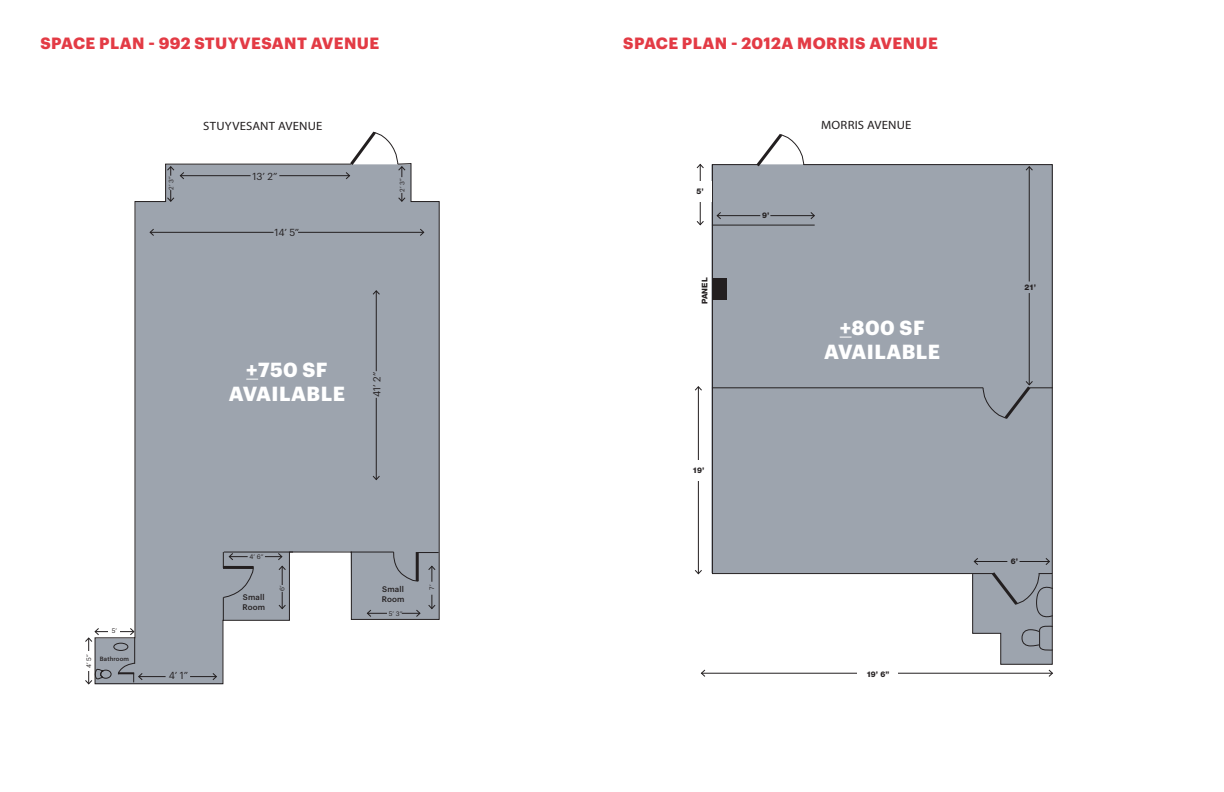
<style>
.page{position:relative;width:1224px;height:792px;background:#fff}
.page>*{position:absolute;margin:0;border:0;box-sizing:border-box;transform-origin:0 0}
.t1{font:700 20px "Graphik";letter-spacing:.025em;color:#fff}
.t2{font:700 16px "Graphik";letter-spacing:.025em;color:#e33b45}
.SF_for_floor_plans{font:12px "Myriad Pro";letter-spacing:.015em;color:#231f20;scale:1.06 1}
.SF_for_floor_plans-2{font:10px "Graphik";color:#231f20}
.t3{font:500 8px "Graphik";letter-spacing:.02em;color:#231f20}
.SF_for_floor_plans-3{font:800 7.8px "Helvetica Neue LT Std";letter-spacing:-.03em;color:#231f20}
.SF_for_floor_plans-4{font:6.4px "Graphik";color:#231f20}
.t4{font:500 6px "Graphik";letter-spacing:.02em;color:#231f20}
</style>
<div class="page">
<div style="left:711px;top:164px;width:92px;height:411px;background:#9da4ae"></div>
<svg style="left:753px;top:134px;width:52px;height:36px"></svg>
<hr style="left:712px;top:387px;width:271px;height:1px;background:#231f20">
<div style="left:803px;top:164px;width:250px;height:411px;background:#9da4ae"></div>
<div style="left:712px;top:278px;width:15px;height:22px;background:#231f20"></div>
<hr style="left:1029px;top:167px;width:1px;height:115px;background:#231f20">
<svg style="left:1025px;top:166px;width:8px;height:5px"></svg>
<hr style="left:700px;top:164px;width:1px;height:61px;background:#231f20">
<svg style="left:696px;top:164px;width:8px;height:5px"></svg>
<svg style="left:696px;top:221px;width:8px;height:4px"></svg>
<hr style="left:698px;top:387px;width:1px;height:187px;background:#231f20">
<svg style="left:695px;top:386px;width:7px;height:5px"></svg>
<svg style="left:695px;top:570px;width:7px;height:4px"></svg>
<hr style="left:701px;top:673px;width:351px;height:1px;background:#231f20">
<svg style="left:701px;top:669px;width:5px;height:8px"></svg>
<hr style="left:770px;top:215px;width:44px;height:1px;background:#231f20">
<svg style="left:810px;top:212px;width:5px;height:8px"></svg>
<div style="left:689px;top:181px;width:22px;height:21px;background:#fff"></div>
<div style="left:689px;top:460px;width:19px;height:20px;background:#fff"></div>
<div style="left:858px;top:665px;width:40px;height:19px;background:#fff"></div>
<hr style="left:712px;top:225px;width:103px;height:1px;background:#231f20">
<svg style="left:94px;top:163px;width:346px;height:522px"></svg>
<hr style="left:351px;top:552px;width:43px;height:1px;background:#231f20">
<hr style="left:224px;top:552px;width:69px;height:1px;background:#231f20">
<div style="left:113px;top:643px;width:15px;height:8px;border:1px solid #231f20;border-radius:50%"></div>
<div style="left:100px;top:670px;width:12px;height:9px;border:1px solid #231f20;border-radius:50%"></div>
<hr style="left:180px;top:175px;width:71px;height:1px;background:#231f20">
<hr style="left:150px;top:232px;width:124px;height:1px;background:#231f20">
<svg style="left:149px;top:228px;width:5px;height:8px"></svg>
<hr style="left:376px;top:398px;width:1px;height:82px;background:#231f20">
<svg style="left:372px;top:475px;width:8px;height:5px"></svg>
<svg style="left:222px;top:552px;width:33px;height:69px;background:#8f959e"></svg>
<svg style="left:278px;top:592px;width:8px;height:17px"></svg>
<svg style="left:428px;top:595px;width:8px;height:14px"></svg>
<svg style="left:367px;top:609px;width:20px;height:8px"></svg>
<hr style="left:88px;top:638px;width:1px;height:46px;background:#231f20">
<svg style="left:85px;top:669px;width:20px;height:16px"></svg>
<div style="left:86px;top:651px;width:5px;height:20px;background:#fff"></div>
<hr style="left:95px;top:631px;width:39px;height:1px;background:#231f20">
<svg style="left:85px;top:628px;width:14px;height:14px"></svg>
<div style="left:109px;top:628px;width:11px;height:6px;background:#fff"></div>
<svg style="left:117px;top:628px;width:49px;height:54px;background:#999fa7"></svg>
<svg style="left:398px;top:193px;width:8px;height:9px"></svg>
<svg style="left:167px;top:190px;width:8px;height:12px"></svg>
<hr style="left:298px;top:232px;width:126px;height:1px;background:#231f20">
<svg style="left:420px;top:228px;width:4px;height:8px"></svg>
<svg style="left:167px;top:166px;width:18px;height:14px"></svg>
<hr style="left:279px;top:175px;width:71px;height:1px;background:#231f20">
<svg style="left:345px;top:131px;width:61px;height:49px"></svg>
<svg style="left:402px;top:609px;width:19px;height:8px"></svg>
<svg style="left:391px;top:551px;width:48px;height:32px;background:#8e939c"></svg>
<svg style="left:265px;top:553px;width:21px;height:32px"></svg>
<svg style="left:190px;top:673px;width:27px;height:8px"></svg>
<hr style="left:376px;top:291px;width:1px;height:80px;background:#231f20">
<svg style="left:372px;top:290px;width:8px;height:5px"></svg>
<svg style="left:972px;top:558px;width:81px;height:119px"></svg>
<hr style="left:1029px;top:293px;width:1px;height:92px;background:#231f20">
<svg style="left:981px;top:381px;width:72px;height:41px;background:#9399a2"></svg>
<hr style="left:717px;top:215px;width:43px;height:1px;background:#231f20">
<svg style="left:716px;top:212px;width:5px;height:8px"></svg>
<svg style="left:246px;top:379px;width:12px;height:1px"></svg>
<svg style="left:840px;top:337px;width:12px;height:1px"></svg>
<p class="t2" style="left:41px;top:31px;width:340px">SPACE PLAN - 992 STUYVESANT AVENUE</p>
<p class="t2" style="left:623px;top:31px;width:316px">SPACE PLAN - 2012A MORRIS AVENUE</p>
<p class="SF_for_floor_plans-4" style="left:166px;top:190px;width:15px;rotate:-90deg">2’ 3”</p>
<p class="SF_for_floor_plans" style="left:203px;top:118px;width:114px">STUYVESANT AVENUE</p>
<p class="SF_for_floor_plans-2" style="left:252px;top:169px;width:27px">13’ 2”</p>
<p class="SF_for_floor_plans-2" style="left:275px;top:225px;width:26px">14’ 5”</p>
<p class="SF_for_floor_plans-4" style="left:397px;top:192px;width:15px;rotate:-90deg">2’ 3”</p>
<p class="t1" style="left:246px;top:354px;width:83px">+750 SF</p>
<p class="t1" style="left:229px;top:378px;width:117px">AVAILABLE</p>
<p class="SF_for_floor_plans-2" style="left:369px;top:397px;width:26px;rotate:-90deg">41’ 2”</p>
<p class="SF_for_floor_plans-4" style="left:84px;top:668px;width:15px;rotate:-90deg">4’ 5”</p>
<p class="SF_for_floor_plans-4" style="left:112px;top:626px;width:7px">5’</p>
<p class="t4" style="left:100px;top:654px;width:31px">Bathroom</p>
<p class="SF_for_floor_plans-2" style="left:169px;top:668px;width:21px">4’ 1”</p>
<p class="SF_for_floor_plans-4" style="left:250px;top:552px;width:16px">4’ 6”</p>
<p class="t3" style="left:243px;top:592px;width:23px">Small</p>
<p class="t3" style="left:243px;top:601px;width:24px">Room</p>
<p class="SF_for_floor_plans-4" style="left:278px;top:591px;width:7px;rotate:-90deg">6’</p>
<p class="t3" style="left:382px;top:583px;width:23px">Small</p>
<p class="t3" style="left:382px;top:593px;width:24px">Room</p>
<p class="SF_for_floor_plans-4" style="left:389px;top:609px;width:15px">5’ 3”</p>
<p class="SF_for_floor_plans-4" style="left:427px;top:590px;width:7px;rotate:-90deg">7’</p>
<p class="SF_for_floor_plans-3" style="left:697px;top:187px;width:9px">5’</p>
<p class="SF_for_floor_plans-3" style="left:700px;top:304px;width:28px;rotate:-90deg">PANEL</p>
<p class="SF_for_floor_plans-3" style="left:692px;top:465px;width:13px">19’</p>
<p class="SF_for_floor_plans-3" style="left:762px;top:211px;width:9px">9’</p>
<p class="SF_for_floor_plans" style="left:821px;top:118px;width:87px">MORRIS AVENUE</p>
<p class="t1" style="left:840px;top:312px;width:86px">+800 SF</p>
<p class="t1" style="left:824px;top:336px;width:117px">AVAILABLE</p>
<p class="SF_for_floor_plans-3" style="left:866px;top:670px;width:25px">19’ 6”</p>
<p class="SF_for_floor_plans-3" style="left:1025px;top:282px;width:13px">21’</p>
<p class="SF_for_floor_plans-3" style="left:1011px;top:557px;width:9px">6’</p>
</div>
